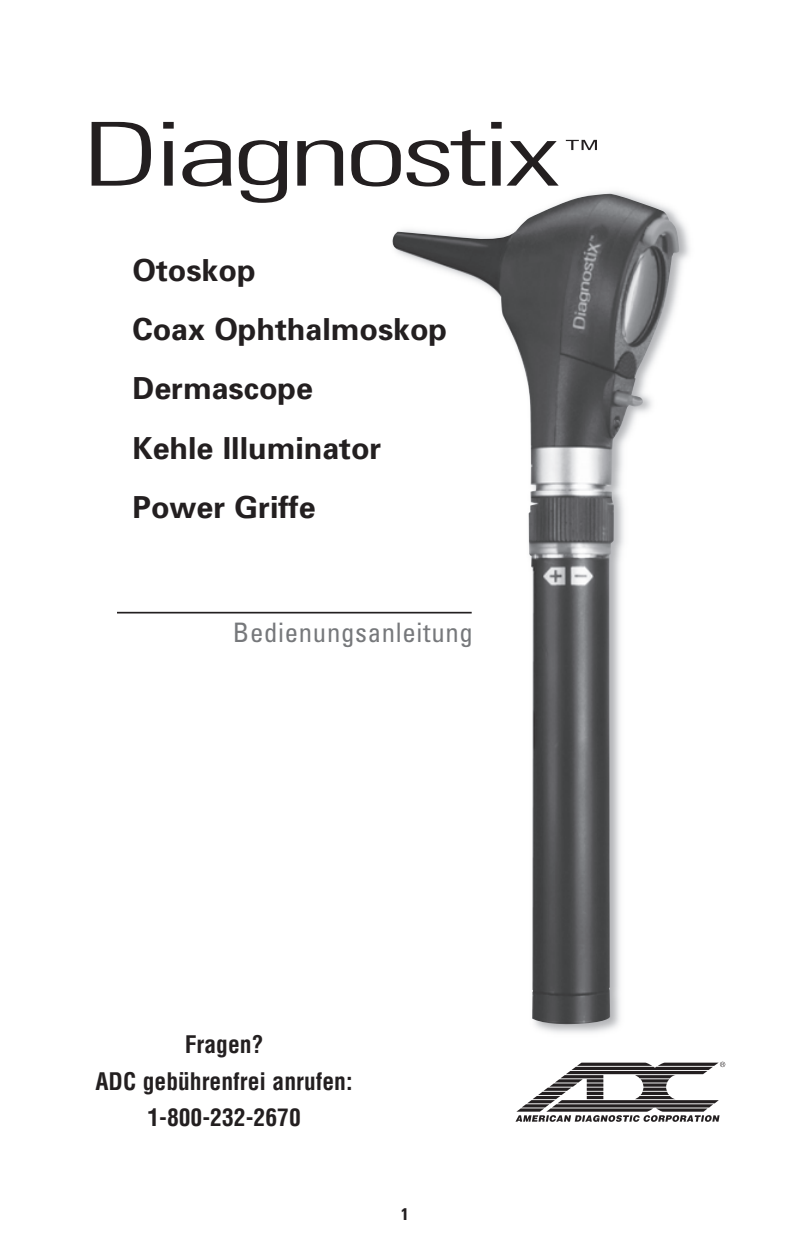
<style>
.page{position:relative;width:810px;height:1260px;background:#fff}
.page>*{position:absolute;margin:0;border:0;box-sizing:border-box;transform-origin:0 0}
.t1{font:700 30.25px/59.5px "Univers";color:#231f20}
.t2{font:condensed 26.75px "Univers";letter-spacing:.025em;color:#76787b}
.t3{font:700 condensed 23.5px/36.2px "Helvetica";color:#231f20;text-align:center}
.t4{font:700 condensed 17px "Univers";color:#231f20}
</style>
<div class="page">
<img style="left:392px;top:193px;width:287px;height:832px">
<svg style="left:515px;top:1062px;width:210px;height:60px"></svg>
<svg style="left:92px;top:122px;width:59px;height:64px"></svg>
<svg style="left:163px;top:122px;width:11px;height:64px"></svg>
<svg style="left:182px;top:140px;width:50px;height:47px"></svg>
<svg style="left:239px;top:140px;width:48px;height:63px"></svg>
<svg style="left:297px;top:140px;width:46px;height:46px"></svg>
<svg style="left:351px;top:130px;width:134px;height:57px"></svg>
<svg style="left:491px;top:122px;width:68px;height:64px"></svg>
<svg style="left:566px;top:140px;width:31px;height:10px"></svg>
<hr style="left:117px;top:612px;width:355px;height:2px;background:#231f20">
<p class="t1" style="left:132px;top:243px;width:316px">Otoskop<br>Coax Ophthalmoskop<br>Dermascope<br>Kehle Illuminator<br>Power Griffe</p>
<p class="t2" style="left:233px;top:622px;width:241px">Bedienungsanleitung</p>
<p class="t3" style="left:96px;top:1027px;width:259px">Fragen?<br>ADC gebührenfrei anrufen:<br>1-800-232-2670</p>
<p class="t4" style="left:401px;top:1207px;width:9px">1</p>
</div>
